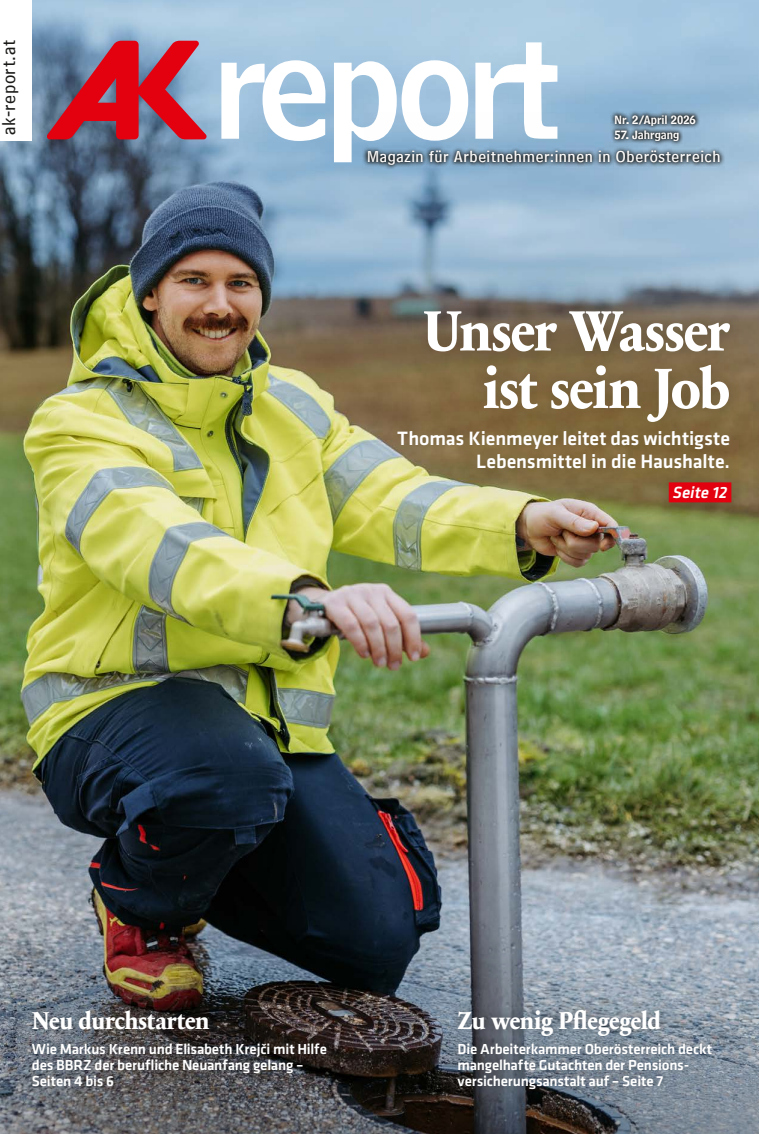
<style>
.page{position:relative;width:759px;height:1134px;background:#fff}
.page>*{position:absolute;margin:0;border:0;box-sizing:border-box;transform-origin:0 0}
.Seite_1_Haupttitel_H1{font:800 57.5px/57.5px "Sabon Next Com";letter-spacing:-.03em;color:#fff;text-align:right;scale:.9 1}
.t1{font:800 25px "Sabon Next Com";letter-spacing:-.025em;color:#fff;scale:.9 1}
.Seite_1_Haupttitel_Zusatz_P{font:500 20px/23.1px "Klavika Basic";letter-spacing:-.005em;color:#fff;text-align:right}
.t2{font:18.75px "Bell Centennial Std Sub Capt";letter-spacing:.03em;color:#1a1a18}
.Seite_1_Haupttitel_Seitenangabe_P{font:italic 500 16.88px "Klavika Basic";color:#fff}
.t3{font:16.25px "Bell Centennial Std Sub Capt";letter-spacing:.04em;color:#fff}
.t4{font:500 15px/16.2px "Klavika Basic";letter-spacing:-.01em;color:#fff}
.t5{font:11.25px "Bell Centennial Std Name Num";letter-spacing:.005em;color:#fff}
</style>
<div class="page">
<img style="left:0;top:0;width:758px;height:932px">
<img style="left:0;top:932px;width:758px;height:202px">
<div style="left:0;top:0;width:32px;height:141px;background:#fff"></div>
<div style="left:334px;top:235px;width:424px;height:345px;background:#1a1a18;opacity:.2"></div>
<div style="left:383px;top:296px;width:363px;height:222px;background:#1a1a18;opacity:.2"></div>
<div style="left:668px;top:482px;width:63px;height:20px;background:#e3000f"></div>
<svg style="left:46px;top:41px;width:161px;height:99px;background:#a64a60"></svg>
<svg style="left:221px;top:42px;width:336px;height:120px"></svg>
<div style="left:449px;top:1000px;width:271px;height:98px;background:#1a1a18;opacity:.4"></div>
<div style="left:23px;top:1001px;width:312px;height:95px;background:#1a1a18;opacity:.4"></div>
<svg style="left:364px;top:112px;width:359px;height:33px"></svg>
<svg style="left:362px;top:145px;width:362px;height:25px;background:#6a859a"></svg>
<svg style="left:609px;top:110px;width:91px;height:36px;background:#677f91"></svg>
<p class="t2" style="left:-3px;top:135px;width:96px;rotate:-90deg">ak-report.at</p>
<p class="t5" style="left:614px;top:112px;width:83px">Nr. 2/April 2026</p>
<p class="t5" style="left:614px;top:127px;width:66px">57. Jahrgang</p>
<p class="t3" style="left:367px;top:147px;width:355px">Magazin für Arbeitnehmer:innen in Oberösterreich</p>
<h1 class="Seite_1_Haupttitel_H1" style="left:422px;top:300px;width:343px">Unser Wasser ist sein Job</h1>
<p class="Seite_1_Haupttitel_Zusatz_P" style="left:397px;top:426px;width:334px">Thomas Kienmeyer leitet das wichtigste<br>Lebensmittel in die Haushalte.</p>
<p class="Seite_1_Haupttitel_Seitenangabe_P" style="left:672px;top:481px;width:60px">Seite 12</p>
<h2 class="t1" style="left:32px;top:1001px;width:199px">Neu durchstarten</h2>
<p class="t4" style="left:32px;top:1040px;width:296px">Wie Markus Krenn und Elisabeth Krejči mit Hilfe des BBRZ der berufliche Neuanfang gelang –<br>Seiten 4 bis 6</p>
<h2 class="t1" style="left:457px;top:1001px;width:227px">Zu wenig Pflegegeld</h2>
<p class="t4" style="left:457px;top:1040px;width:256px">Die Arbeiterkammer Oberösterreich deckt mangelhafte Gutachten der Pensions&shy;versicherungsanstalt auf – Seite 7</p>
</div>
